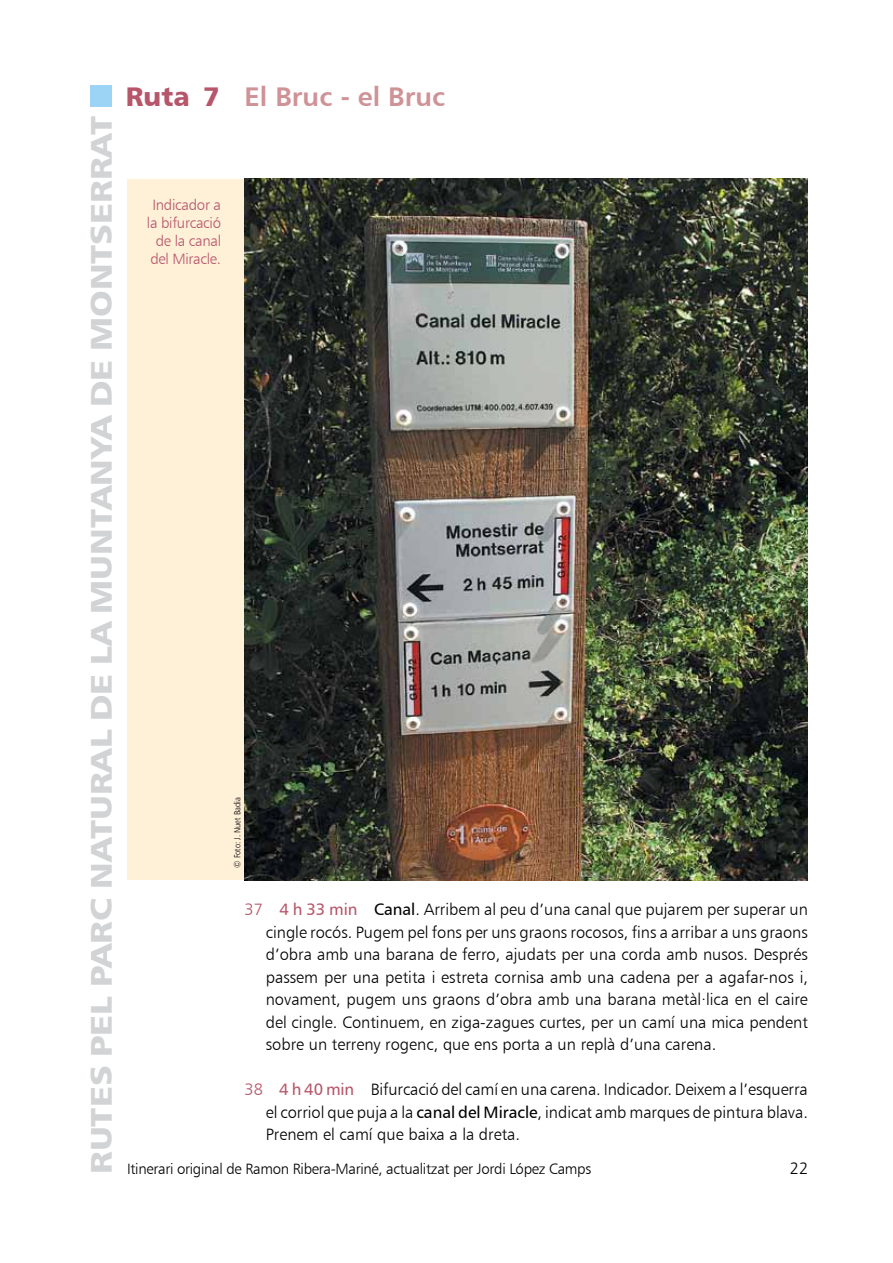
<style>
.page{position:relative;width:893px;height:1263px;background:#fff}
.page>*{position:absolute;margin:0;border:0;box-sizing:border-box;transform-origin:0 0}
.t1{font:30px "Humanist 777 BT Black B";color:#d1d3d4;scale:1.15 1}
.t2{font:27px "Humanist 777 BT Bold B";color:#cf9297}
.t3{font:16.5px/22.5px "Humanist 777 BT Light B";color:#000;text-align:justify}
.t4{font:15px "Humanist 777 BT Light B";letter-spacing:-.02em;color:#000}
.t5{font:15px/18px "Humanist 777 BT Light B";letter-spacing:-.02em;color:#b7566a;text-align:center}
.t6{font:9px "Humanist 777 BT Light Condensed B";color:#000}
.s1{font-family:"Humanist 777 BT Black B";color:#b7566a}
.s2{color:#b7566a}
.s3{font-family:"Humanist 777 BT Roman B";color:#b7566a}
.s4{font-family:"Humanist 777 BT Roman B"}
</style>
<div class="page">
<div style="left:91px;top:85px;width:21px;height:21px;background:#9bd4f4"></div>
<div style="left:128px;top:180px;width:680px;height:700px;background:#fff0d8"></div>
<img style="left:244px;top:179px;width:564px;height:701px">
<p class="t1" style="left:82px;top:1174px;width:922px;rotate:-90deg">rutes pel Parc Natural de la Muntanya de Montserrat</p>
<p class="t2" style="left:126px;top:79px;width:321px"><span class="s1">Ruta 7</span> El Bruc - el Bruc</p>
<p class="t5" style="left:147px;top:196px;width:76px">Indicador a la bifurcació de la canal del Miracle.</p>
<p class="t6" style="left:232px;top:868px;width:72px;rotate:-90deg">© Foto: J. Nuet Badia</p>
<p class="t3" style="left:266px;top:898px;width:544px;text-indent:-21px"><span class="s2">37</span> <span class="s3">4 h 33 min</span> <span class="s4">Canal</span>. Arribem al peu d’una canal que pujarem per superar un cingle rocós. Pugem pel fons per uns graons rocosos, fins a arribar a uns graons d’obra amb una barana de ferro, ajudats per una corda amb nusos. Després passem per una petita i estreta cornisa amb una cadena per a agafar-nos i, novament, pugem uns graons d’obra amb una barana metàl·lica en el caire del cingle. Continuem, en ziga-zagues curtes, per un camí una mica pendent sobre un terreny rogenc, que ens porta a un replà d’una carena.</p>
<p class="t3" style="left:266px;top:1078px;width:544px;text-indent:-21px"><span class="s2">38</span> <span class="s3">4 h 40 min</span> Bifurcació del camí en una carena. Indicador. Deixem a l’esquerra el corriol que puja a la <span class="s4">canal del Miracle</span>, indicat amb marques de pintura blava.<br>Prenem el camí que baixa a la dreta.</p>
<p class="t4" style="left:127px;top:1159px;width:466px">Itinerari original de Ramon Ribera-Mariné, actualitzat per Jordi López Camps</p>
<p class="t3" style="left:790px;top:1156px;width:20px">22</p>
</div>
